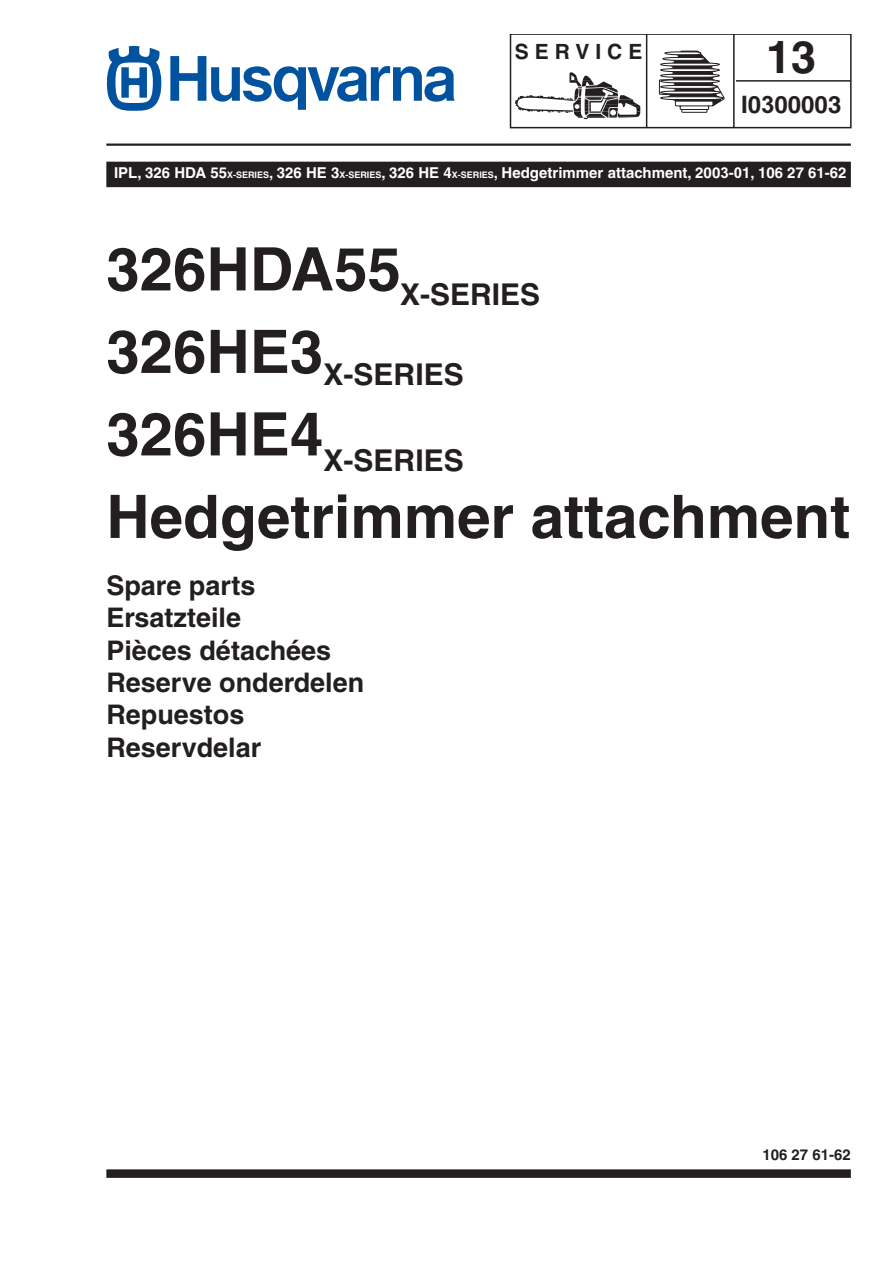
<style>
.page{position:relative;width:893px;height:1263px;background:#fff}
.page>*{position:absolute;margin:0;border:0;box-sizing:border-box;transform-origin:0 0}
.t1{font:700 60px/82.5px "Helvetica";color:#231f20}
.t2{font:700 45px "Helvetica";color:#231f20}
.t3{font:700 30px "Helvetica";color:#231f20}
.t4{font:700 27px/32.4px "Helvetica";color:#231f20}
.t5{font:700 24px "Helvetica";color:#231f20}
.t6{font:700 21px "Helvetica";letter-spacing:.285em;color:#231f20}
.t7{font:700 15px "Helvetica";color:#fff}
.t8{font:700 15px "Helvetica";color:#231f20}
.s1{font-family:"Arial"}
.s2{font-size:9px}
</style>
<div class="page">
<svg style="left:107px;top:46px;width:54px;height:65px"></svg>
<svg style="left:170px;top:56px;width:284px;height:54px"></svg>
<div style="left:106px;top:162px;width:744px;height:25px;background:#231f20"></div>
<hr style="left:106px;top:144px;width:744px;height:2px;background:#231f20">
<div style="left:106px;top:1169px;width:744px;height:9px;background:#231f20"></div>
<svg style="left:509px;top:34px;width:343px;height:95px"></svg>
<h3 class="t6" style="left:514px;top:44px;width:129px">SERVICE</h3>
<h2 class="t2" style="left:766px;top:41px;width:52px">13</h2>
<h3 class="t5" style="left:741px;top:96px;width:102px">I0<span class="s1">3</span>00003</h3>
<p class="t7" style="left:114px;top:167px;width:734px">IPL, 326 HDA 55<span class="s2">X-SERIES</span>, 326 HE 3<span class="s2">X-SERIES</span>, 326 HE 4<span class="s2">X-SERIES</span>, Hedgetrimmer attachment, 200<span class="s1">3</span>-<span class="s1">0</span>1, 106 27 61-62</p>
<h1 class="t1" style="left:106px;top:234px;width:745px">326HDA55<br>326HE3<br>326HE4<br>Hedgetrimmer attachment</h1>
<h3 class="t3" style="left:400px;top:283px;width:142px">X-SERIES</h3>
<h3 class="t3" style="left:323px;top:364px;width:142px">X-SERIES</h3>
<h3 class="t3" style="left:323px;top:449px;width:142px">X-SERIES</h3>
<h3 class="t4" style="left:106px;top:572px;width:259px">Spare parts<br>Ersatzteile<br>Pièces détachées<br>Reserve onderdelen<br>Repuestos<br>Reservdelar</h3>
<p class="t8" style="left:762px;top:1149px;width:90px">106 27 61-62</p>
</div>
